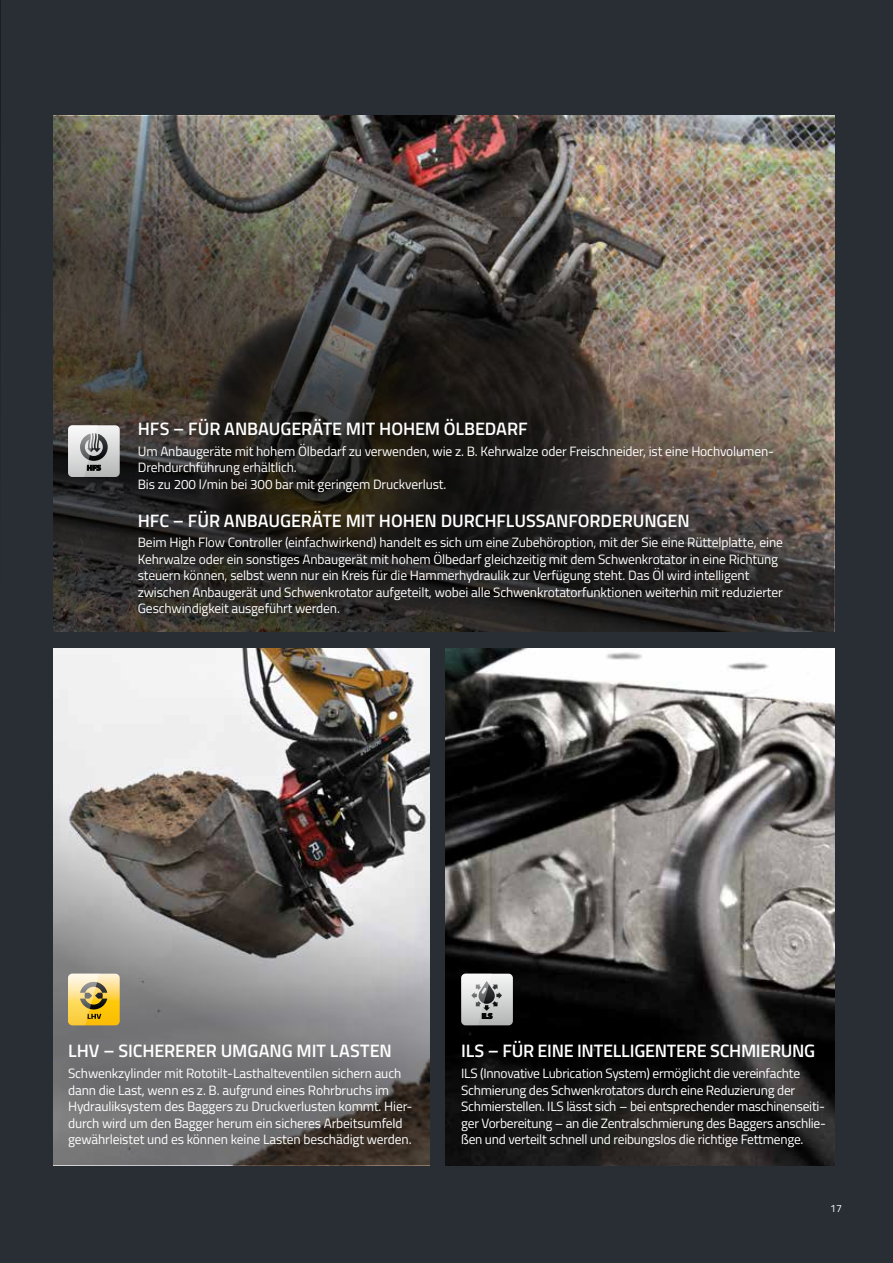
<style>
.page{position:relative;width:893px;height:1263px;background:#282e33}
.page>*{position:absolute;margin:0;border:0;box-sizing:border-box;transform-origin:0 0}
.t1{font:600 18px "Titillium Web";letter-spacing:-.005em;color:#fff}
.t2{font:13.5px/16.5px "Titillium Web";letter-spacing:-.01em;color:#fff}
.t3{font:10.5px "Titillium Web";color:#fff}
</style>
<div class="page">
<img style="left:53px;top:648px;width:377px;height:151px">
<img style="left:446px;top:648px;width:388px;height:517px">
<svg style="left:53px;top:799px;width:377px;height:366px;background:#797575"></svg>
<img style="left:53px;top:116px;width:781px;height:515px">
<svg style="left:461px;top:974px;width:52px;height:51px;background:#bebebf"></svg>
<svg style="left:68px;top:974px;width:52px;height:51px;background:#e0c15f"></svg>
<svg style="left:68px;top:425px;width:52px;height:52px;background:#bababb"></svg>
<h1 class="t1" style="left:138px;top:415px;width:391px">HFS – FÜR ANBAUGERÄTE MIT HOHEM ÖLBEDARF</h1>
<p class="t2" style="left:138px;top:442px;width:638px">Um Anbaugeräte mit hohem Ölbedarf zu verwenden, wie z. B. Kehrwalze oder Freischneider, ist eine Hochvolumen-<br>Drehdurchführung erhältlich.<br>Bis zu 200 l/min bei 300 bar mit geringem Druckverlust.</p>
<h1 class="t1" style="left:138px;top:507px;width:553px">HFC – FÜR ANBAUGERÄTE MIT HOHEN DURCHFLUSSANFORDERUNGEN</h1>
<p class="t2" style="left:138px;top:534px;width:647px">Beim High Flow Controller (einfachwirkend) handelt es sich um eine Zubehöroption, mit der Sie eine Rüttelplatte, eine Kehrwalze oder ein sonstiges Anbaugerät mit hohem Ölbedarf gleichzeitig mit dem Schwenkrotator in eine Richtung steuern können, selbst wenn nur ein Kreis für die Hammerhydraulik zur Verfügung steht. Das Öl wird intelligent zwischen Anbaugerät und Schwenkrotator aufgeteilt, wobei alle Schwenkrotatorfunktionen weiterhin mit reduzierter Geschwindigkeit ausgeführt werden.</p>
<h1 class="t1" style="left:68px;top:1037px;width:325px">LHV – SICHERERER UMGANG MIT LASTEN</h1>
<p class="t2" style="left:68px;top:1064px;width:346px">Schwenkzylinder mit Rototilt-Lasthalteventilen sichern auch dann die Last, wenn es z. B. aufgrund eines Rohrbruchs im Hydrauliksystem des Baggers zu Druckverlusten kommt. Hier&shy;durch wird um den Bagger herum ein sicheres Arbeitsumfeld gewährleistet und es können keine Lasten beschädigt werden.</p>
<h1 class="t1" style="left:461px;top:1037px;width:356px">ILS – FÜR EINE INTELLIGENTERE SCHMIERUNG</h1>
<p class="t2" style="left:461px;top:1064px;width:366px">ILS (Innovative Lubrication System) ermöglicht die vereinfachte Schmierung des Schwenkrotators durch eine Reduzierung der Schmierstellen. ILS lässt sich – bei entsprechender maschinenseiti&shy;ger Vorbereitung – an die Zentralschmierung des Baggers anschlie&shy;ßen und verteilt schnell und reibungslos die richtige Fettmenge.</p>
<p class="t3" style="left:830px;top:1201px;width:13px">17</p>
</div>
